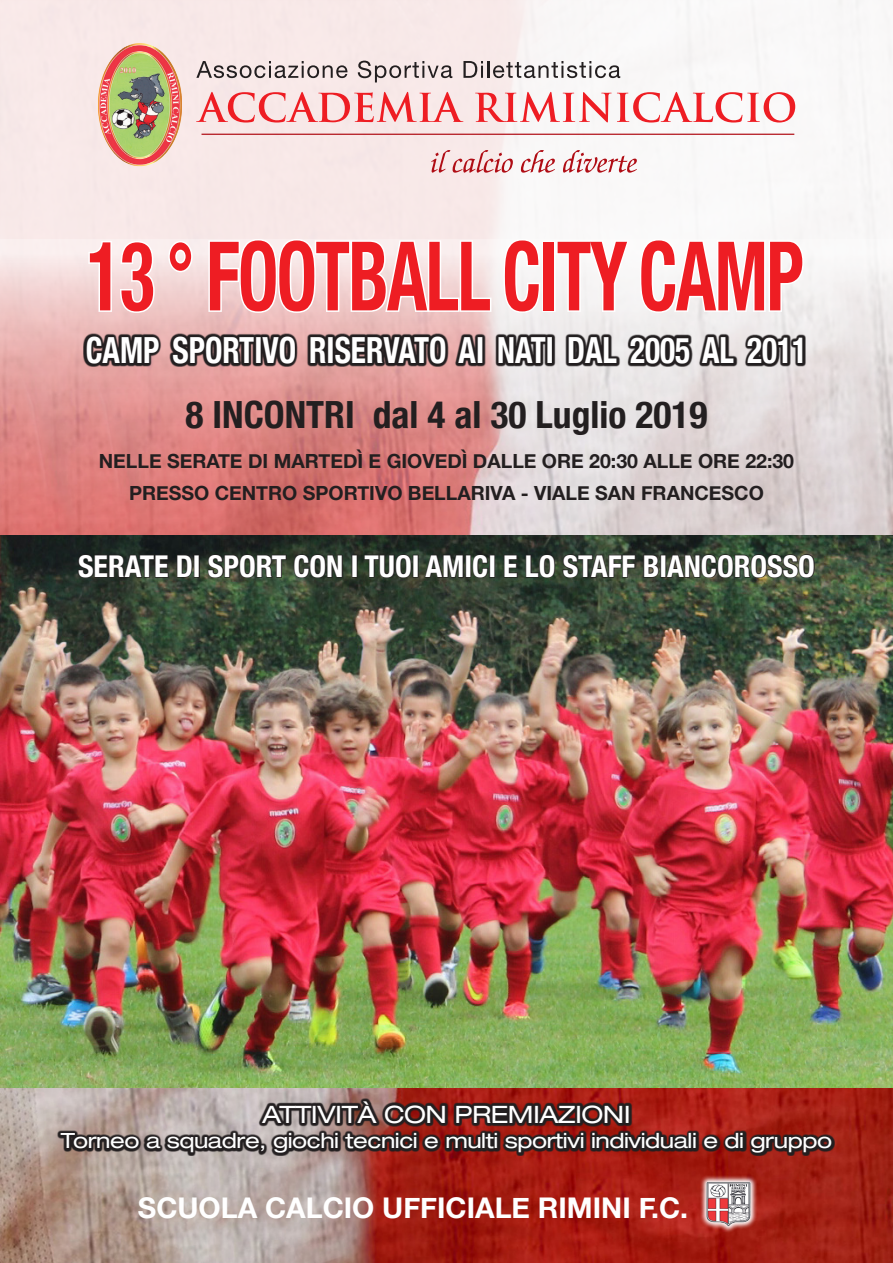
<style>
.page{position:relative;width:893px;height:1263px;background:#fff}
.page>*{position:absolute;margin:0;border:0;box-sizing:border-box;transform-origin:0 0}
.t1{font:700 condensed 96px "Helvetica Neue";letter-spacing:-.02em;color:#ee1d23;scale:.75 1}
.t2{font:700 condensed 37.5px "Helvetica Neue";color:#231f20}
.t3{font:700 condensed 36px "Helvetica Neue";color:#fff;scale:.87 1}
.t4{font:700 condensed 30px "Helvetica Neue";color:#fff}
.t5{font:700 28.5px "Helvetica Neue";color:#fff}
.t6{font:expanded 24px "Helvetica Neue";letter-spacing:-.02em;color:#fff;scale:1.05 1}
.t7{font:expanded 21px "Helvetica Neue";letter-spacing:-.02em;color:#fff;scale:1.05 1}
.t8{font:700 19.5px "Helvetica Neue";color:#231f20}
</style>
<div class="page">
<img style="left:0;top:1087px;width:893px;height:176px">
<div style="left:0;top:0;width:893px;height:595px;background:linear-gradient(to right,#f7e4e3,#f9fafa)"></div>
<svg style="left:0;top:239px;width:893px;height:296px;background:#e2b6b5"></svg>
<img style="left:0;top:535px;width:893px;height:552px">
<svg style="left:87px;top:239px;width:69px;height:76px"></svg>
<svg style="left:166px;top:239px;width:29px;height:36px"></svg>
<svg style="left:207px;top:237px;width:286px;height:78px"></svg>
<svg style="left:502px;top:237px;width:40px;height:78px"></svg>
<svg style="left:555px;top:239px;width:76px;height:74px"></svg>
<svg style="left:638px;top:237px;width:168px;height:78px"></svg>
<svg style="left:84px;top:333px;width:722px;height:34px;background:#54494a"></svg>
<svg style="left:77px;top:466px;width:92px;height:212px;background:#73574e"></svg>
<svg style="left:176px;top:554px;width:17px;height:25px"></svg>
<div style="left:194px;top:555px;width:6px;height:23px;border:2px solid #231f20"></div>
<svg style="left:207px;top:466px;width:80px;height:212px;background:#6c5447"></svg>
<svg style="left:293px;top:553px;width:50px;height:26px"></svg>
<div style="left:352px;top:555px;width:5px;height:23px;border:2px solid #231f20"></div>
<svg style="left:363px;top:553px;width:49px;height:26px"></svg>
<div style="left:413px;top:555px;width:6px;height:23px;border:2px solid #231f20"></div>
<svg style="left:424px;top:545px;width:40px;height:41px;background:#2b3329"></svg>
<div style="left:465px;top:555px;width:6px;height:23px;border:2px solid #231f20"></div>
<svg style="left:472px;top:553px;width:17px;height:26px"></svg>
<div style="left:489px;top:555px;width:6px;height:23px;border:2px solid #231f20"></div>
<svg style="left:503px;top:554px;width:15px;height:24px"></svg>
<svg style="left:525px;top:553px;width:31px;height:26px"></svg>
<svg style="left:562px;top:545px;width:74px;height:34px;background:#313d30"></svg>
<img style="left:643px;top:466px;width:172px;height:212px">
<svg style="left:57px;top:1098px;width:778px;height:58px;background:#74423e"></svg>
<svg style="left:700px;top:1174px;width:58px;height:59px"></svg>
<img style="left:706px;top:1181px;width:46px;height:46px">
<img style="left:98px;top:43px;width:83px;height:124px">
<svg style="left:196px;top:61px;width:152px;height:17px;background:#bdb1b1"></svg>
<svg style="left:358px;top:61px;width:94px;height:21px;background:#c5b9b9"></svg>
<svg style="left:463px;top:61px;width:157px;height:17px"></svg>
<svg style="left:196px;top:92px;width:267px;height:31px;background:#f4b0b2"></svg>
<svg style="left:475px;top:92px;width:320px;height:31px"></svg>
<svg style="left:431px;top:150px;width:82px;height:23px;background:#e7b9ba"></svg>
<svg style="left:521px;top:150px;width:34px;height:23px"></svg>
<svg style="left:563px;top:150px;width:74px;height:23px"></svg>
<hr style="left:201px;top:134px;width:593px;height:1px;background:#b00d15">
<p class="t1" style="left:87px;top:196px;width:957px">13 ° FOOTBALL CITY CAMP</p>
<p class="t3" style="left:86px;top:320px;width:831px">CAMP SPORTIVO RISERVATO AI NATI DAL 2005 AL 2011</p>
<p class="t2" style="left:185px;top:383px;width:523px">8 INCONTRI dal 4 al 30 Luglio 2019</p>
<p class="t8" style="left:99px;top:446px;width:697px">NELLE SERATE DI MARTEDÌ E GIOVEDÌ DALLE ORE 20:30 ALLE ORE 22:30</p>
<p class="t8" style="left:129px;top:477px;width:636px">PRESSO CENTRO SPORTIVO BELLARIVA - VIALE SAN FRANCESCO</p>
<p class="t4" style="left:78px;top:541px;width:738px">SERATE DI SPORT CON I TUOI AMICI E LO STAFF BIANCOROSSO</p>
<p class="t6" style="left:262px;top:1100px;width:353px">ATTIVITÀ CON PREMIAZIONI</p>
<p class="t7" style="left:61px;top:1128px;width:736px">Torneo a squadre, giochi tecnici e multi sportivi individuali e di gruppo</p>
<p class="t5" style="left:138px;top:1186px;width:552px">SCUOLA CALCIO UFFICIALE RIMINI F.C.</p>
</div>
